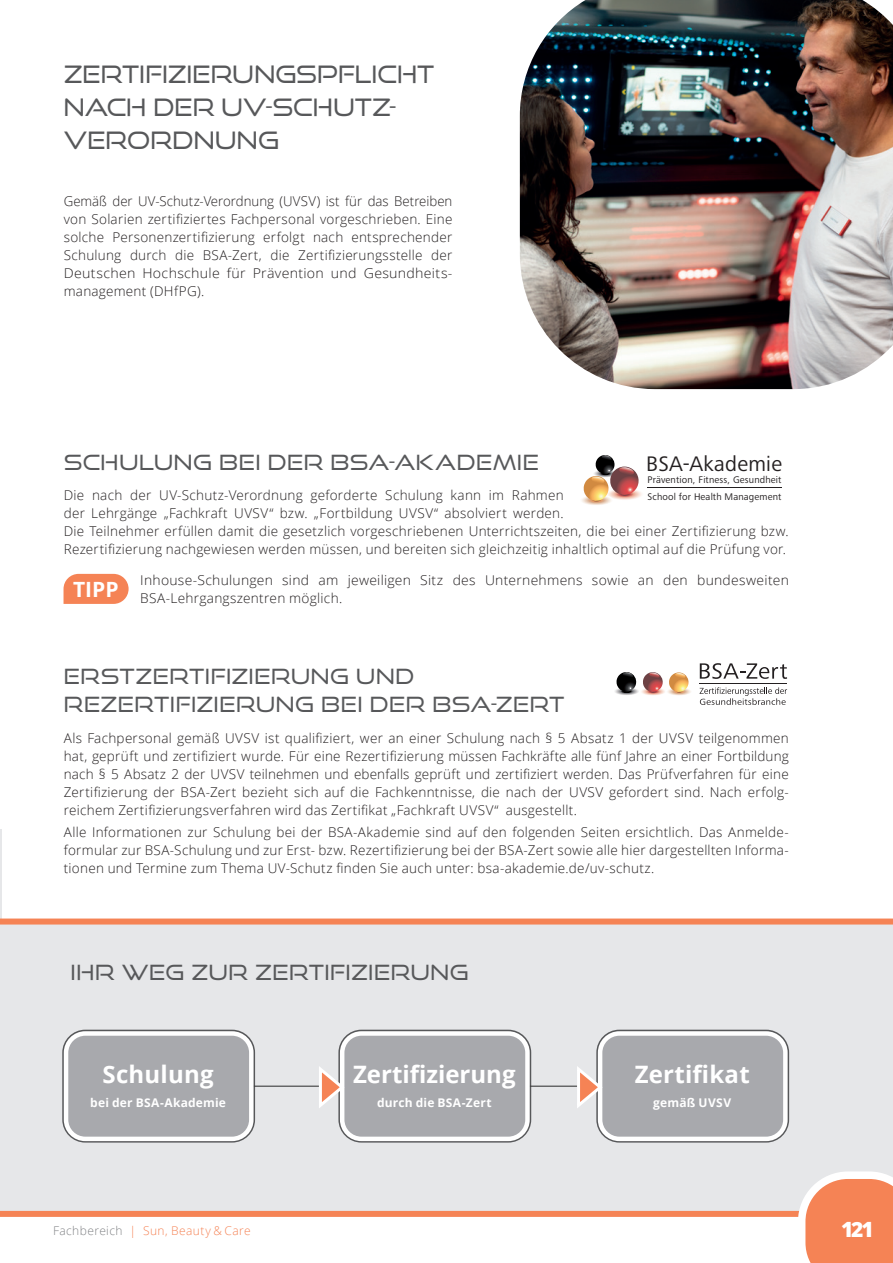
<style>
.page{position:relative;width:893px;height:1263px;background:#fff}
.page>*{position:absolute;margin:0;border:0;box-sizing:border-box;transform-origin:0 0}
.t1{font:24px/33px "Good Times Bk";color:#57585a}
.t2{font:700 24px "Open Sans";letter-spacing:.01em;color:#fff}
.t3{font:21.75px "Frutiger Next Pro";letter-spacing:.01em;color:#231f20}
.t4{font:21px/28.5px "Good Times Bk";letter-spacing:.02em;color:#57585a}
.t5{font:700 21px "Open Sans";color:#fff}
.t6{font:800 21px "Open Sans";color:#fff}
.t7{font:300 13.5px/18px "Open Sans";letter-spacing:.02em;color:#231f20;text-align:justify}
.t8{font:700 12px "Open Sans";letter-spacing:.015em;color:#fff}
.t9{font:300 12px "Open Sans";letter-spacing:.035em;color:#f58355}
.t10{font:9.9px/17.5px "Frutiger Next Pro";letter-spacing:.01em;color:#231f20}
.s1{color:#808285}
</style>
<div class="page">
<div style="left:0;top:923px;width:893px;height:291px;background:#e6e7e9"></div>
<div style="left:62px;top:1030px;width:193px;height:112px;border:6px solid #57585a;border-radius:20px"></div>
<div style="left:338px;top:1030px;width:193px;height:112px;border:6px solid #57585a;border-radius:20px"></div>
<div style="left:596px;top:1030px;width:193px;height:112px;border:6px solid #57585a;border-radius:20px"></div>
<hr style="left:0;top:829px;width:1px;height:385px;background:#e6e7e9">
<img style="left:520px;top:0;width:373px;height:389px">
<hr style="left:251px;top:1085px;width:366px;height:2px;background:#3e3e3f">
<div style="left:342px;top:1033px;width:185px;height:106px;background:#a8a9ad;border-radius:19px"></div>
<div style="left:340px;top:1031px;width:190px;height:110px;border:4px solid #fff;border-radius:19px"></div>
<div style="left:600px;top:1033px;width:185px;height:106px;background:#a8a9ad;border-radius:19px"></div>
<div style="left:598px;top:1031px;width:190px;height:110px;border:4px solid #fff;border-radius:19px"></div>
<div style="left:66px;top:1033px;width:185px;height:106px;background:#a8a9ad;border-radius:19px"></div>
<div style="left:64px;top:1031px;width:190px;height:110px;border:4px solid #fff;border-radius:19px"></div>
<svg style="left:574px;top:1063px;width:29px;height:49px"></svg>
<svg style="left:316px;top:1063px;width:29px;height:49px"></svg>
<hr style="left:648px;top:488px;width:134px;height:1px;background:#231f20">
<svg style="left:582px;top:455px;width:60px;height:50px"></svg>
<svg style="left:615px;top:672px;width:76px;height:23px"></svg>
<svg style="left:700px;top:663px;width:87px;height:16px"></svg>
<svg style="left:700px;top:687px;width:87px;height:18px"></svg>
<hr style="left:699px;top:683px;width:88px;height:1px;background:#231f20">
<svg style="left:64px;top:574px;width:65px;height:30px;background:#f58c62"></svg>
<div style="left:0;top:918px;width:893px;height:6px;background:#f58355"></div>
<div style="left:0;top:1211px;width:837px;height:6px;background:#f58355"></div>
<svg style="left:798px;top:1171px;width:95px;height:92px;background:#f59b77"></svg>
<h1 class="t1" style="left:64px;top:57px;width:372px">ZERTIFIZIERUNGSPFLICHT<br>NACH DER UV-SCHUTZ-<br>VERORDNUNG</h1>
<p class="t7" style="left:64px;top:192px;width:390px">Gemäß der UV-Schutz-Verordnung (UVSV) ist für das Betreiben von Solarien zertifiziertes Fachpersonal vorgeschrieben. Eine solche Personenzertifizierung erfolgt nach entsprechender Schulung durch die BSA-Zert, die Zertifizierungsstelle der Deutschen Hochschule für Prävention und Gesundheits&shy;management (DHfPG).</p>
<h3 class="t4" style="left:64px;top:447px;width:477px">SCHULUNG BEI DER BSA-AKADEMIE</h3>
<p class="t7" style="left:64px;top:486px;width:726px;text-align:left">Die nach der UV-Schutz-Verordnung geforderte Schulung kann im Rahmen<br>der Lehrgänge „Fachkraft UVSV“ bzw. „Fortbildung UVSV“ absolviert werden.<br>Die Teilnehmer erfüllen damit die gesetzlich vorgeschriebenen Unterrichtszeiten, die bei einer Zertifizierung bzw.<br>Rezertifizierung nachgewiesen werden müssen, und bereiten sich gleichzeitig inhaltlich optimal auf die Prüfung vor.</p>
<p class="t7" style="left:140px;top:571px;width:650px">Inhouse-Schulungen sind am jeweiligen Sitz des Unternehmens sowie an den bundesweiten<br>BSA-Lehrgangszentren möglich.</p>
<h2 class="t3" style="left:646px;top:451px;width:137px">BSA-Akademie</h2>
<p class="t10" style="left:648px;top:471px;width:135px">Prävention, Fitness, Gesundheit<br>School for Health Management</p>
<h3 class="t5" style="left:73px;top:574px;width:47px">TIPP</h3>
<h3 class="t4" style="left:64px;top:661px;width:502px">ERSTZERTIFIZIERUNG UND<br>REZERTIFIZIERUNG BEI DER BSA-ZERT</h3>
<p class="t7" style="left:64px;top:728px;width:726px">Als Fachpersonal gemäß UVSV ist qualifiziert, wer an einer Schulung nach § 5 Absatz 1 der UVSV teilgenommen hat, geprüft und zertifiziert wurde. Für eine Rezertifizierung müssen Fachkräfte alle fünf Jahre an einer Fortbildung nach § 5 Absatz 2 der UVSV teilnehmen und ebenfalls geprüft und zertifiziert werden. Das Prüfverfahren für eine Zertifizierung der BSA-Zert bezieht sich auf die Fachkenntnisse, die nach der UVSV gefordert sind. Nach erfolg&shy;reichem Zertifizierungsverfahren wird das Zertifikat „Fachkraft UVSV“ ausgestellt.</p>
<p class="t7" style="left:64px;top:823px;width:726px">Alle Informationen zur Schulung bei der BSA-Akademie sind auf den folgenden Seiten ersichtlich. Das Anmelde&shy;formular zur BSA-Schulung und zur Erst- bzw. Rezertifizierung bei der BSA-Zert sowie alle hier dargestellten Informa&shy;tionen und Termine zum Thema UV-Schutz finden Sie auch unter: bsa-akademie.de/uv-schutz.</p>
<h3 class="t4" style="left:70px;top:957px;width:400px">IHR WEG ZUR ZERTIFIZIERUNG</h3>
<h1 class="t2" style="left:103px;top:1058px;width:113px">Schulung</h1>
<p class="t8" style="left:90px;top:1094px;width:137px">bei der BSA-Akademie</p>
<h1 class="t2" style="left:353px;top:1058px;width:164px">Zertifizierung</h1>
<p class="t8" style="left:377px;top:1094px;width:116px">durch die BSA-Zert</p>
<h1 class="t2" style="left:635px;top:1058px;width:117px">Zertifikat</h1>
<p class="t8" style="left:653px;top:1094px;width:79px">gemäß UVSV</p>
<p class="t9" style="left:53px;top:1222px;width:199px"><span class="s1">Fachbereich</span> | Sun, Beauty &amp; Care</p>
<h3 class="t6" style="left:841px;top:1213px;width:34px">121</h3>
</div>
